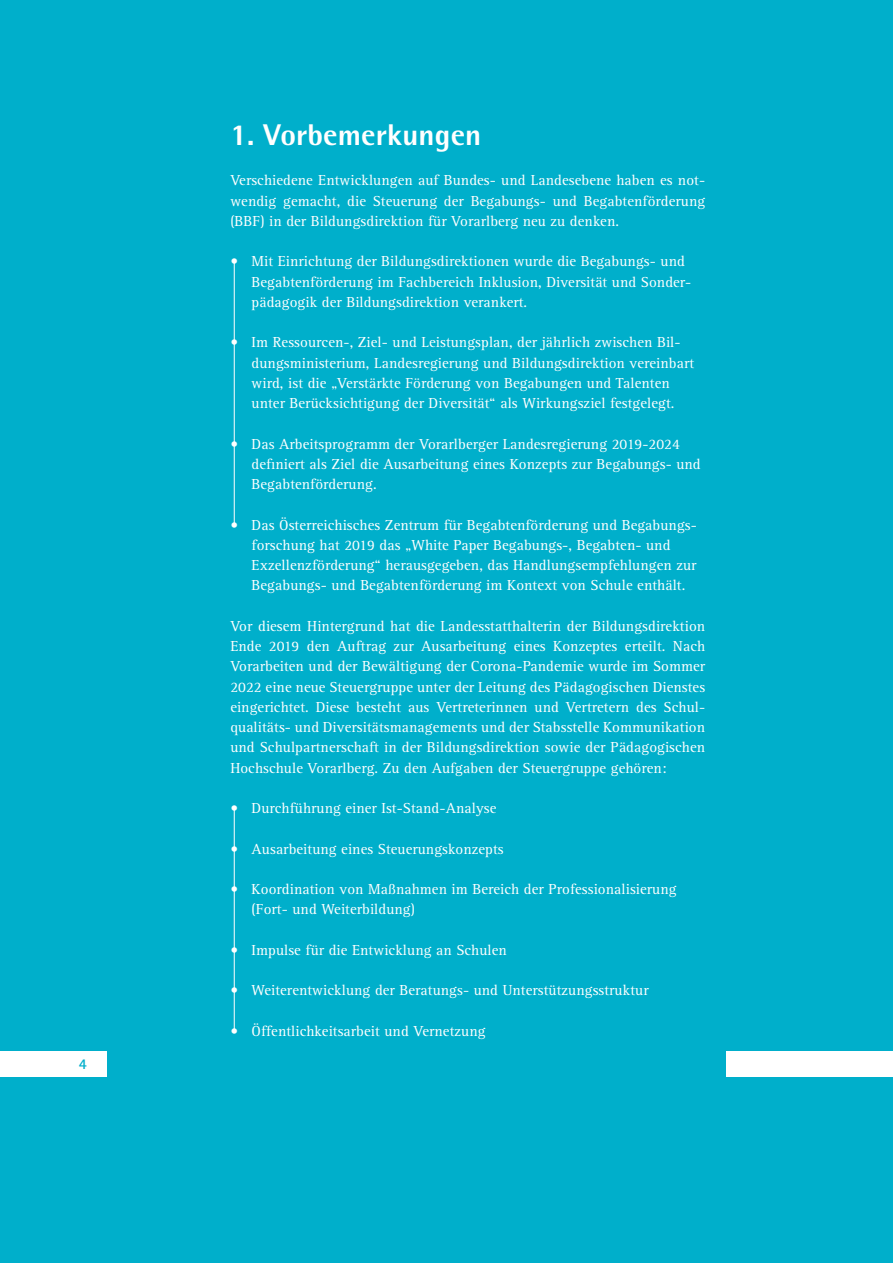
<style>
.page{position:relative;width:893px;height:1263px;background:#00afcb}
.page>*{position:absolute;margin:0;border:0;box-sizing:border-box;transform-origin:0 0}
.t1{font:800 30px "Rotis Semi Sans Pro";letter-spacing:.005em;color:#fff}
.t2{font:15px/20.2px "Rotis Serif Std";letter-spacing:.005em;color:#fff}
.t3{font:700 15px "Rotis Semi Sans Pro";color:#00afcb}
</style>
<div class="page">
<div style="left:0;top:1051px;width:106px;height:25px;background:#fff"></div>
<div style="left:726px;top:1051px;width:167px;height:25px;background:#fff"></div>
<hr style="left:234px;top:260px;width:1px;height:266px;background:#fff">
<hr style="left:234px;top:809px;width:1px;height:221px;background:#fff">
<p class="t3" style="left:79px;top:1054px;width:10px">4</p>
<h1 class="t1" style="left:230px;top:116px;width:253px">1. Vorbemerkungen</h1>
<p class="t2" style="left:230px;top:171px;width:476px;text-align:justify">Verschiedene Entwicklungen auf Bundes- und Landesebene haben es not&shy;wendig gemacht, die Steuerung der Begabungs- und Begabtenförderung (BBF) in der Bildungsdirektion für Vorarlberg neu zu denken.</p>
<p class="t2" style="left:252px;top:252px;width:441px;text-indent:-21px">• Mit Einrichtung der Bildungsdirektionen wurde die Begabungs- und<br>Begabtenförderung im Fachbereich Inklusion, Diversität und Sonder&shy;pädagogik der Bildungsdirektion verankert.</p>
<p class="t2" style="left:252px;top:333px;width:444px;text-indent:-21px">• Im Ressourcen-, Ziel- und Leistungsplan, der jährlich zwischen Bil&shy;dungsministerium, Landesregierung und Bildungsdirektion vereinbart wird, ist die „Verstärkte Förderung von Begabungen und Talenten unter Berücksichtigung der Diversität“ als Wirkungsziel festgelegt.</p>
<p class="t2" style="left:252px;top:434px;width:451px;text-indent:-21px">• Das Arbeitsprogramm der Vorarlberger Landesregierung 2019-2024 definiert als Ziel die Ausarbeitung eines Konzepts zur Begabungs- und<br>Begabtenförderung.</p>
<p class="t2" style="left:252px;top:515px;width:447px;text-indent:-21px">• Das Österreichisches Zentrum für Begabtenförderung und Begabungs&shy;forschung hat 2019 das „White Paper Begabungs-, Begabten- und Exzellenzförderung“ herausgegeben, das Handlungsempfehlungen zur Begabungs- und Begabtenförderung im Kontext von Schule enthält.</p>
<p class="t2" style="left:230px;top:616px;width:476px;text-align:justify">Vor diesem Hintergrund hat die Landesstatthalterin der Bildungsdirektion Ende 2019 den Auftrag zur Ausarbeitung eines Konzeptes erteilt. Nach Vorarbeiten und der Bewältigung der Corona-Pandemie wurde im Sommer 2022 eine neue Steuergruppe unter der Leitung des Pädagogischen Dienstes eingerichtet. Diese besteht aus Vertreterinnen und Vertretern des Schul&shy;qualitäts- und Diversitätsmanagements und der Stabsstelle Kommunikation und Schulpartnerschaft in der Bildungsdirektion sowie der Pädagogischen Hochschule Vorarlberg. Zu den Aufgaben der Steuergruppe gehören:</p>
<p class="t2" style="left:230px;top:798px;width:268px">• Durchführung einer Ist-Stand-Analyse</p>
<p class="t2" style="left:230px;top:839px;width:275px">• Ausarbeitung eines Steuerungskonzepts</p>
<p class="t2" style="left:252px;top:879px;width:427px;text-indent:-21px">• Koordination von Maßnahmen im Bereich der Professionalisierung (Fort- und Weiterbildung)</p>
<p class="t2" style="left:230px;top:940px;width:278px">• Impulse für die Entwicklung an Schulen</p>
<p class="t2" style="left:230px;top:981px;width:420px">• Weiterentwicklung der Beratungs- und Unterstützungsstruktur</p>
<p class="t2" style="left:230px;top:1021px;width:257px">• Öffentlichkeitsarbeit und Vernetzung</p>
</div>
